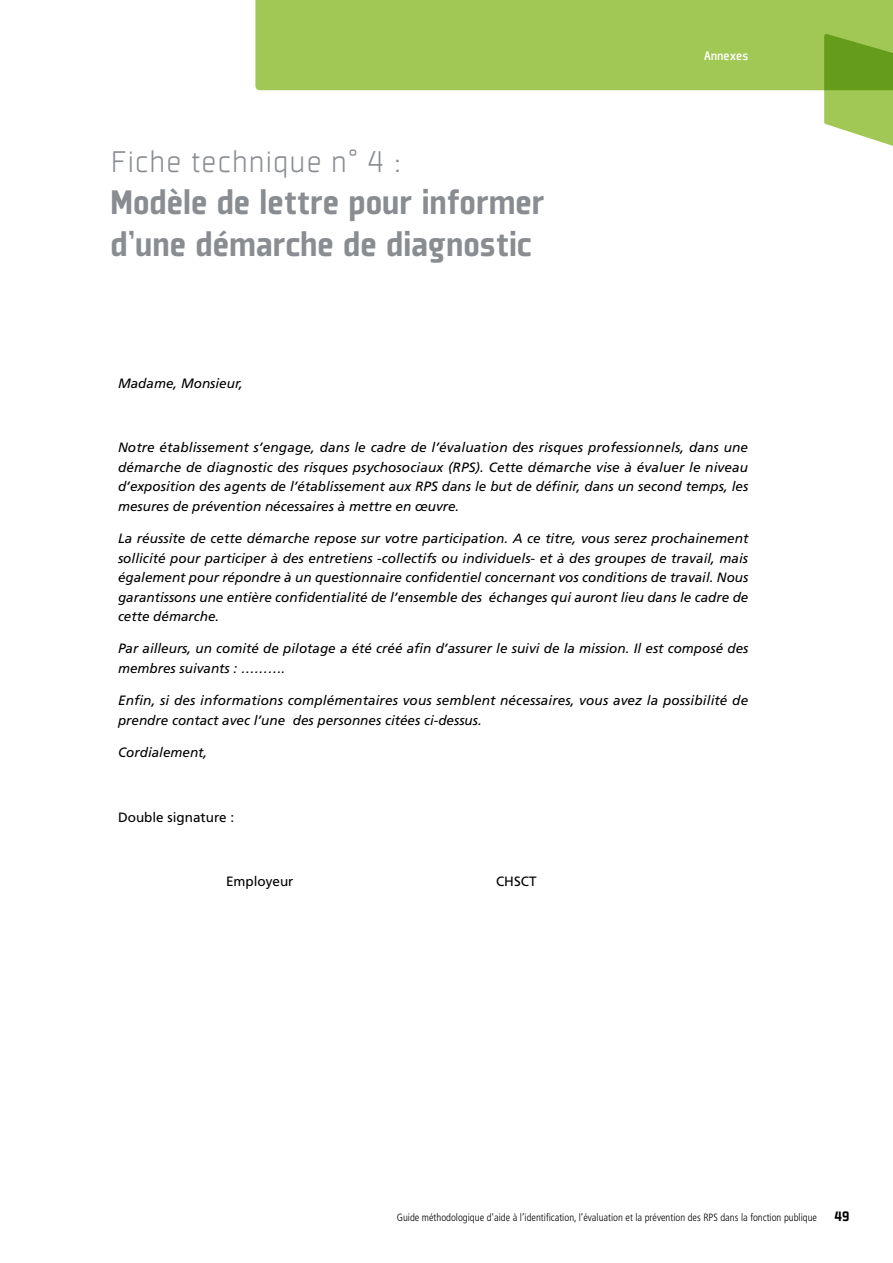
<style>
.page{position:relative;width:893px;height:1263px;background:#fff}
.page>*{position:absolute;margin:0;border:0;box-sizing:border-box;transform-origin:0 0}
.t1{font:900 37.5px/42px "Plexes";color:#898d92}
.t2{font:300 33px "Plexes";color:#898d92}
.t3{font:italic 13.5px/19.5px "Frutiger LT";color:#000;text-align:justify}
.t4{font:13.5px "Frutiger LT";color:#000}
.t5{font:500 13.5px "Plexes";color:#fff}
.t6{font:300 condensed 10.5px "Frutiger LT";color:#000}
.s1{font-family:"Plexes";font-weight:900;font-stretch:normal;font-size:15px}
</style>
<div class="page">
<div style="left:255px;top:0;width:638px;height:90px;background:#a1c854"></div>
<svg style="left:824px;top:34px;width:69px;height:112px;background:#91bb4d"></svg>
<h2 class="t2" style="left:111px;top:145px;width:293px">Fiche technique n° 4 :</h2>
<h1 class="t1" style="left:111px;top:181px;width:436px">Modèle de lettre pour informer d’une démarche de diagnostic</h1>
<p class="t3" style="left:118px;top:374px;width:126px">Madame, Monsieur,</p>
<p class="t5" style="left:704px;top:48px;width:46px">Annexes</p>
<p class="t3" style="left:118px;top:438px;width:632px">Notre établissement s’engage, dans le cadre de l’évaluation des risques professionnels, dans une démarche de diagnostic des risques psychosociaux (RPS). Cette démarche vise à évaluer le niveau d’exposition des agents de l’établissement aux RPS dans le but de définir, dans un second temps, les mesures de prévention nécessaires à mettre en œuvre.</p>
<p class="t3" style="left:118px;top:529px;width:632px">La réussite de cette démarche repose sur votre participation. A ce titre, vous serez prochainement sollicité pour participer à des entretiens -collectifs ou individuels- et à des groupes de travail, mais également pour répondre à un questionnaire confidentiel concernant vos conditions de travail. Nous garantissons une entière confidentialité de l’ensemble des échanges qui auront lieu dans le cadre de cette démarche.</p>
<p class="t3" style="left:118px;top:639px;width:632px">Par ailleurs, un comité de pilotage a été créé afin d’assurer le suivi de la mission. Il est composé des membres suivants : ……….</p>
<p class="t3" style="left:118px;top:691px;width:632px">Enfin, si des informations complémentaires vous semblent nécessaires, vous avez la possibilité de prendre contact avec l’une des personnes citées ci-dessus.</p>
<p class="t3" style="left:118px;top:743px;width:91px">Cordialement,</p>
<p class="t4" style="left:118px;top:809px;width:118px">Double signature :</p>
<p class="t4" style="left:226px;top:873px;width:69px">Employeur</p>
<p class="t4" style="left:496px;top:873px;width:42px">CHSCT</p>
<p class="t6" style="left:397px;top:1212px;width:454px">Guide méthodologique d’aide à l’identification, l’évaluation et la prévention des RPS dans la fonction publique <span class="s1">49</span></p>
</div>
